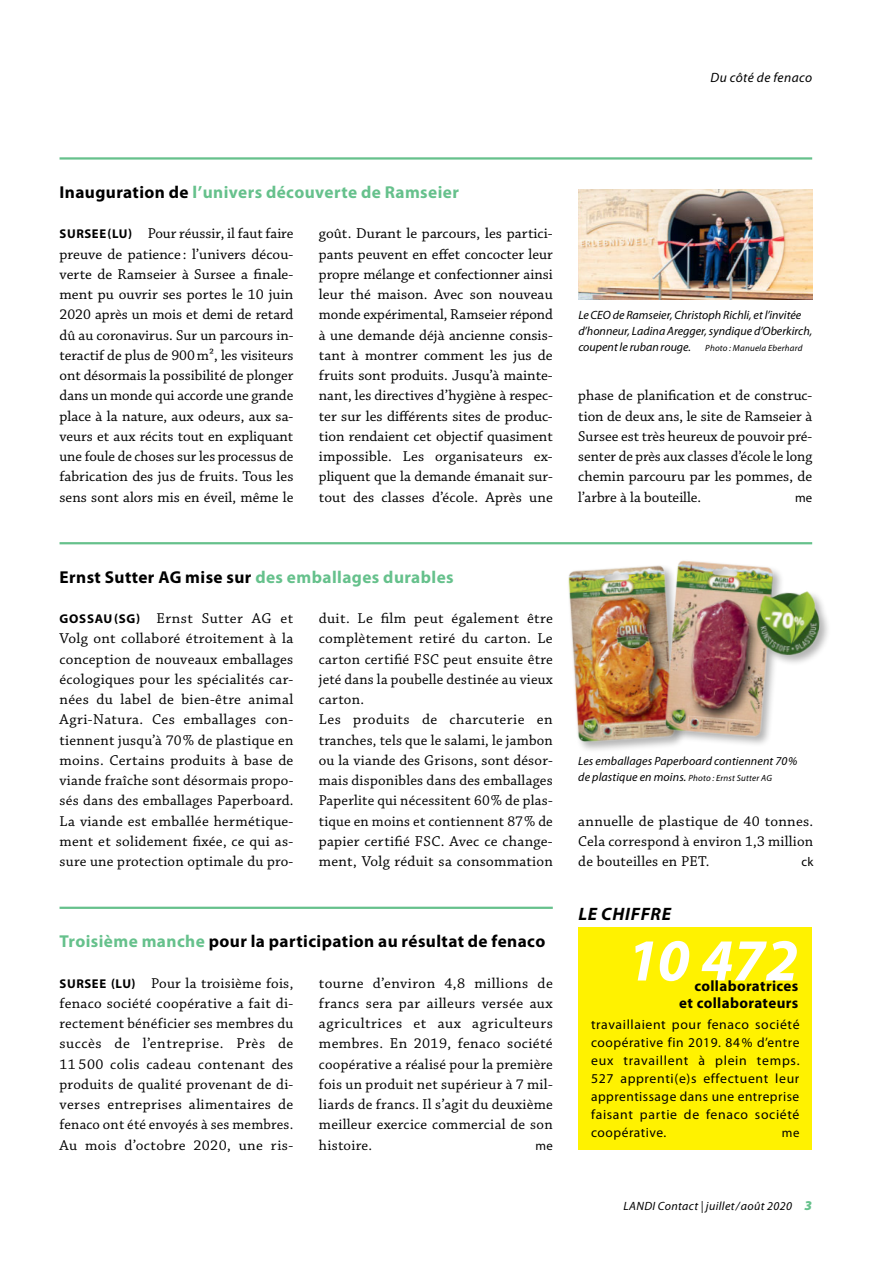
<style>
.page{position:relative;width:893px;height:1263px;background:#fff}
.page>*{position:absolute;margin:0;border:0;box-sizing:border-box;transform-origin:0 0}
.t1{font:italic 700 60px "Myriad Pro";color:#fff}
.t2{font:italic 700 18px "Myriad Pro";letter-spacing:.04em;color:#000}
.t3{font:700 17.25px "Myriad Pro";letter-spacing:.025em;color:#66c18c}
.t4{font:700 17.25px "Myriad Pro";letter-spacing:.025em;color:#000}
.t5{font:15px/20.2px "Chaparral Pro";letter-spacing:.015em;color:#000;text-align:justify}
.t6{font:700 15px/16.5px "Myriad Pro";letter-spacing:.025em;color:#000;text-align:right}
.t7{font:13.5px/18px "Myriad Pro";letter-spacing:.045em;color:#000;text-align:justify}
.t8{font:italic 13.5px "Myriad Pro";letter-spacing:.03em;color:#000}
.t9{font:12.75px "Myriad Pro";letter-spacing:.02em;color:#000}
.t10{font:italic 12px/15.8px "Myriad Pro";letter-spacing:.005em;color:#000}
.t11{font:italic 12px "Myriad Pro";letter-spacing:.03em;color:#000}
.t12{font:italic 9px "Myriad Pro";letter-spacing:.025em;color:#000}
.s1{color:#000}
.s2{font-family:"Myriad Pro";font-weight:700;font-size:12.75px}
.s3{font-size:12px}
.s4{color:#66c18c}
.s5{font-size:9px}
.s6{font-weight:900;font-size:13.5px;color:#66c18c}
</style>
<div class="page">
<img style="left:578px;top:190px;width:234px;height:109px">
<img style="left:568px;top:566px;width:77px;height:184px">
<img style="left:645px;top:560px;width:183px;height:187px">
<div style="left:578px;top:927px;width:234px;height:223px;background:#fff200"></div>
<hr style="left:60px;top:157px;width:752px;height:3px;background:#66c18c">
<hr style="left:60px;top:542px;width:752px;height:2px;background:#66c18c">
<hr style="left:60px;top:907px;width:493px;height:2px;background:#66c18c">
<p class="t8" style="left:711px;top:71px;width:103px">Du côté de fenaco</p>
<p class="t3" style="left:60px;top:182px;width:401px"><span class="s1">Inauguration de</span> l’univers découverte de Ramseier</p>
<p class="t5" style="left:60px;top:224px;width:235px"><span class="s2">SURSEE(LU)</span> Pour réussir, il faut faire preuve de patience : l’univers décou&shy;verte de Ramseier à Sursee a finale&shy;ment pu ouvrir ses portes le 10 juin 2020 après un mois et demi de retard dû au coronavirus. Sur un parcours in&shy;teractif de plus de 900m², les visiteurs ont désormais la possibilité de plonger dans un monde qui accorde une grande place à la nature, aux odeurs, aux sa&shy;veurs et aux récits tout en expliquant une foule de choses sur les processus de fabrication des jus de fruits. Tous les sens sont alors mis en éveil, même le</p>
<p class="t5" style="left:319px;top:224px;width:235px">goût. Durant le parcours, les partici&shy;pants peuvent en effet concocter leur propre mélange et confectionner ainsi leur thé maison. Avec son nouveau monde expérimental, Ramseier répond à une demande déjà ancienne consis&shy;tant à montrer comment les jus de fruits sont produits. Jusqu’à mainte&shy;nant, les directives d’hygiène à respec&shy;ter sur les différents sites de produc&shy;tion rendaient cet objectif quasiment impossible. Les organisateurs ex&shy;pliquent que la demande émanait sur&shy;tout des classes d’école. Après une</p>
<p class="t10" style="left:578px;top:308px;width:235px">Le CEO de Ramseier, Christoph Richli, et l’invitée d’honneur, Ladina Aregger, syndique d’Oberkirch,</p>
<p class="t12" style="left:578px;top:343px;width:226px"><span class="s3">coupent le ruban rouge.</span> Photo : Manuela Eberhard</p>
<p class="t5" style="left:578px;top:386px;width:235px">phase de planification et de construc&shy;tion de deux ans, le site de Ramseier à Sursee est très heureux de pouvoir pré&shy;senter de près aux classes d’école le long chemin parcouru par les pommes, de l’arbre à la bouteille.</p>
<p class="t9" style="left:795px;top:490px;width:19px">me</p>
<p class="t3" style="left:60px;top:567px;width:396px"><span class="s1">Ernst Sutter AG mise sur</span> des emballages durables</p>
<p class="t5" style="left:60px;top:609px;width:235px"><span class="s2">GOSSAU(SG)</span> Ernst Sutter AG et Volg ont collaboré étroitement à la conception de nouveaux emballages écologiques pour les spécialités car&shy;nées du label de bien-être animal Agri-Natura. Ces emballages con&shy;tiennent jusqu’à 70% de plastique en moins. Certains produits à base de viande fraîche sont désormais propo&shy;sés dans des emballages Paperboard.<br>La viande est emballée hermétique&shy;ment et solidement fixée, ce qui as&shy;sure une protection optimale du pro-</p>
<p class="t5" style="left:319px;top:609px;width:236px;text-align:left">duit. Le film peut également être complètement retiré du carton. Le carton certifié FSC peut ensuite être jeté dans la poubelle destinée au vieux carton.<br>Les produits de charcuterie en tranches, tels que le salami, le jambon ou la viande des Grisons, sont désor&shy;mais disponibles dans des emballages Paperlite qui nécessitent 60% de plas&shy;tique en moins et contiennent 87% de papier certifié FSC. Avec ce change&shy;ment, Volg réduit sa consommation</p>
<p class="t4" style="left:60px;top:932px;width:487px"><span class="s4">Troisième manche</span> pour la participation au résultat de fenaco</p>
<p class="t5" style="left:60px;top:973px;width:235px"><span class="s2">SURSEE (LU)</span> Pour la troisième fois, fenaco société coopérative a fait di&shy;rectement bénéficier ses membres du succès de l’entreprise. Près de 11 500 colis cadeau contenant des produits de qualité provenant de di&shy;verses entreprises alimentaires de fenaco ont été envoyés à ses membres.<br>Au mois d’octobre 2020, une ris-</p>
<p class="t5" style="left:319px;top:973px;width:235px">tourne d’environ 4,8 millions de francs sera par ailleurs versée aux agricultrices et aux agriculteurs membres. En 2019, fenaco société coopérative a réalisé pour la première fois un produit net supérieur à 7 mil&shy;liards de francs. Il s’agit du deuxième meilleur exercice commercial de son histoire.</p>
<p class="t9" style="left:535px;top:1138px;width:19px">me</p>
<p class="t10" style="left:578px;top:753px;width:220px">Les emballages Paperboard contiennent 70% de plastique en moins. <span class="s5">Photo : Ernst Sutter AG</span></p>
<p class="t5" style="left:578px;top:811px;width:237px">annuelle de plastique de 40 tonnes.<br>Cela correspond à environ 1,3 million de bouteilles en PET.</p>
<p class="t9" style="left:801px;top:855px;width:13px">ck</p>
<p class="t2" style="left:578px;top:904px;width:94px">LE CHIFFRE</p>
<h1 class="t1" style="left:627px;top:927px;width:173px">10 472</h1>
<p class="t6" style="left:679px;top:978px;width:121px">collaboratrices et collaborateurs</p>
<p class="t7" style="left:591px;top:1016px;width:210px">travaillaient pour fenaco société coopérative fin 2019. 84% d’entre eux travaillent à plein temps.<br>527 apprenti(e)s effectuent leur apprentissage dans une entreprise faisant partie de fenaco société coopérative.</p>
<p class="t9" style="left:782px;top:1126px;width:19px">me</p>
<p class="t11" style="left:623px;top:1200px;width:190px">LANDI Contact | juillet/août 2020 <span class="s6">3</span></p>
</div>
